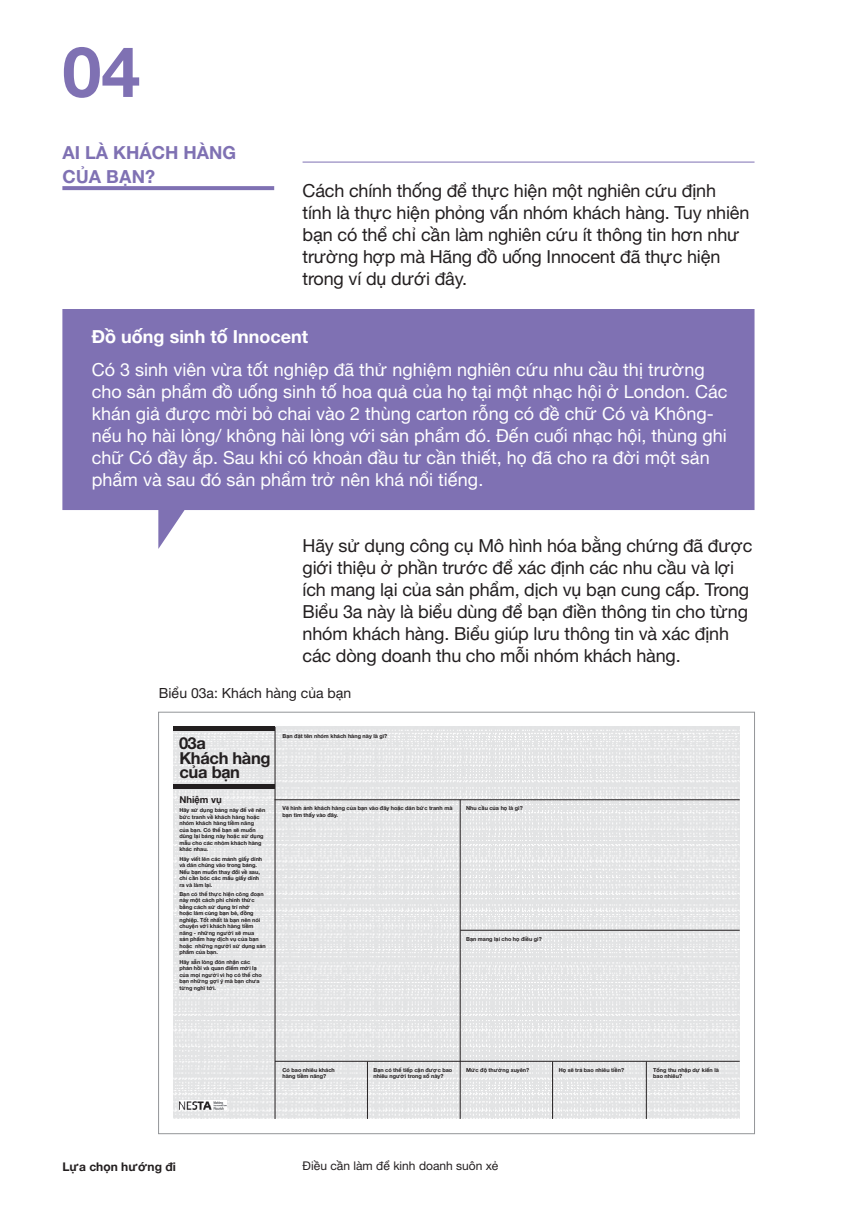
<style>
.page{position:relative;width:868px;height:1219px;background:#fff}
.page>*{position:absolute;margin:0;border:0;box-sizing:border-box;transform-origin:0 0}
.t1{font:700 70px "Helvetica Neue";color:#7f71b3}
.t2{font:18px/22px "Helvetica Neue";letter-spacing:-.01em;color:#231f20}
.t3{font:18px/22px "Helvetica Neue";color:#fff}
.t4{font:700 18px/24px "Helvetica Neue";color:#7f71b3}
.t5{font:700 18px "Helvetica Neue";color:#fff}
.t6{font:700 16.4px/13.4px "Helvetica Neue";letter-spacing:-.02em;color:#231f20}
.t7{font:14px "Helvetica Neue";color:#231f20}
.t8{font:12px "Helvetica Neue";color:#231f20}
.t9{font:700 12px "Helvetica Neue";color:#231f20}
.t10{font:700 9.6px "Helvetica Neue";color:#231f20}
.t11{font:700 5.6px/6.6px "Helvetica Neue";color:#231f20}
</style>
<div class="page">
<svg style="left:62px;top:309px;width:692px;height:240px;fill:#7f71b3"></svg>
<div style="left:158px;top:712px;width:596px;height:422px;background:#fff;border:1px solid #939598"></div>
<svg style="left:62px;top:186px;width:212px;height:4px"></svg>
<hr style="left:302px;top:162px;width:452px;height:1px;background:#7f71b3">
<img style="left:173px;top:727px;width:566px;height:392px">
<hr style="left:645px;top:1061px;width:1px;height:58px;background:#231f20">
<hr style="left:552px;top:1061px;width:1px;height:58px;background:#231f20">
<hr style="left:459px;top:800px;width:1px;height:319px;background:#231f20">
<hr style="left:274px;top:799px;width:465px;height:1px;background:#231f20">
<hr style="left:460px;top:930px;width:279px;height:1px;background:#231f20">
<hr style="left:275px;top:1061px;width:464px;height:1px;background:#231f20">
<hr style="left:367px;top:1061px;width:1px;height:58px;background:#231f20">
<hr style="left:274px;top:727px;width:1px;height:392px;background:#231f20">
<hr style="left:173px;top:785px;width:102px;height:4px;background:#231f20">
<hr style="left:173px;top:727px;width:102px;height:4px;background:#231f20">
<img style="left:180px;top:1100px;width:46px;height:9px">
<h1 class="t1" style="left:62px;top:17px;width:79px">04</h1>
<h2 class="t4" style="left:62px;top:141px;width:175px">AI LÀ KHÁCH HÀNG<br>CỦA BẠN?</h2>
<p class="t2" style="left:302px;top:180px;width:448px">Cách chính thống để thực hiện một nghiên cứu định tính là thực hiện phỏng vấn nhóm khách hàng. Tuy nhiên bạn có thể chỉ cần làm nghiên cứu ít thông tin hơn như trường hợp mà Hãng đồ uống Innocent đã thực hiện trong ví dụ dưới đây.</p>
<h2 class="t5" style="left:92px;top:322px;width:218px">Đồ uống sinh tố Innocent</h2>
<p class="t3" style="left:92px;top:360px;width:637px">Có 3 sinh viên vừa tốt nghiệp đã thử nghiệm nghiên cứu nhu cầu thị trường cho sản phẩm đồ uống sinh tố hoa quả của họ tại một nhạc hội ở London. Các khán giả được mời bỏ chai vào 2 thùng carton rỗng có đề chữ Có và Không&shy;nếu họ hài lòng/ không hài lòng với sản phẩm đó. Đến cuối nhạc hội, thùng ghi chữ Có đầy ắp. Sau khi có khoản đầu tư cần thiết, họ đã cho ra đời một sản phẩm và sau đó sản phẩm trở nên khá nổi tiếng.</p>
<p class="t2" style="left:302px;top:535px;width:451px">Hãy sử dụng công cụ Mô hình hóa bằng chứng đã được giới thiệu ở phần trước để xác định các nhu cầu và lợi ích mang lại của sản phẩm, dịch vụ bạn cung cấp. Trong Biểu 3a này là biểu dùng để bạn điền thông tin cho từng nhóm khách hàng. Biểu giúp lưu thông tin và xác định các dòng doanh thu cho mỗi nhóm khách hàng.</p>
<h3 class="t7" style="left:159px;top:683px;width:194px">Biểu 03a: Khách hàng của bạn</h3>
<h3 class="t6" style="left:179px;top:737px;width:28px">03a</h3>
<h3 class="t6" style="left:179px;top:752px;width:93px">Khách hàng của bạn</h3>
<h3 class="t10" style="left:179px;top:792px;width:43px">Nhiệm vụ</h3>
<p class="t11" style="left:179px;top:807px;width:87px">Hãy sử dụng bảng này để vẽ nên bức tranh về khách hàng hoặc nhóm khách hàng tiềm năng<br>của bạn. Có thể bạn sẽ muốn dùng lại bảng này hoặc sử dụng mẫu cho các nhóm khách hàng khác nhau.</p>
<p class="t11" style="left:179px;top:855px;width:84px">Hãy viết lên các mảnh giấy dính và dán chúng vào trong bảng.<br>Nếu bạn muốn thay đổi về sau, chỉ cần bóc các mẩu giấy dính ra và làm lại.</p>
<p class="t11" style="left:179px;top:891px;width:88px">Bạn có thể thực hiện công đoạn này một cách phi chính thức bằng cách sử dụng trí nhớ<br>hoặc làm cùng bạn bè, đồng nghiệp. Tốt nhất là bạn nên nói chuyện với khách hàng tiềm năng - những người sẽ mua<br>sản phẩm hay dịch vụ của bạn hoặc những người sử dụng sản phẩm của bạn.</p>
<p class="t11" style="left:179px;top:958px;width:84px">Hãy sẵn lòng đón nhận các phản hồi và quan điểm mới lạ của mọi người vì họ có thể cho bạn những gợi ý mà bạn chưa từng nghĩ tới.</p>
<p class="t11" style="left:282px;top:733px;width:106px">Bạn đặt tên nhóm khách hàng này là gì?</p>
<p class="t11" style="left:282px;top:805px;width:171px">Vẽ hình ảnh khách hàng của bạn vào đây hoặc dán bức tranh mà bạn tìm thấy vào đây.</p>
<p class="t11" style="left:466px;top:805px;width:58px">Nhu cầu của họ là gì?</p>
<p class="t11" style="left:466px;top:936px;width:77px">Bạn mang lại cho họ điều gì?</p>
<p class="t11" style="left:282px;top:1067px;width:54px">Có bao nhiêu khách hàng tiềm năng?</p>
<p class="t11" style="left:373px;top:1067px;width:80px">Bạn có thể tiếp cận được bao nhiêu người trong số này?</p>
<p class="t11" style="left:466px;top:1067px;width:65px">Mức độ thường xuyên?</p>
<p class="t11" style="left:558px;top:1067px;width:67px">Họ sẽ trả bao nhiêu tiền?</p>
<p class="t11" style="left:653px;top:1067px;width:67px">Tổng thu nhập dự kiến là bao nhiêu?</p>
<h3 class="t9" style="left:62px;top:1157px;width:115px">Lựa chọn hướng đi</h3>
<h3 class="t8" style="left:302px;top:1157px;width:197px">Điều cần làm để kinh doanh suôn xẻ</h3>
</div>
